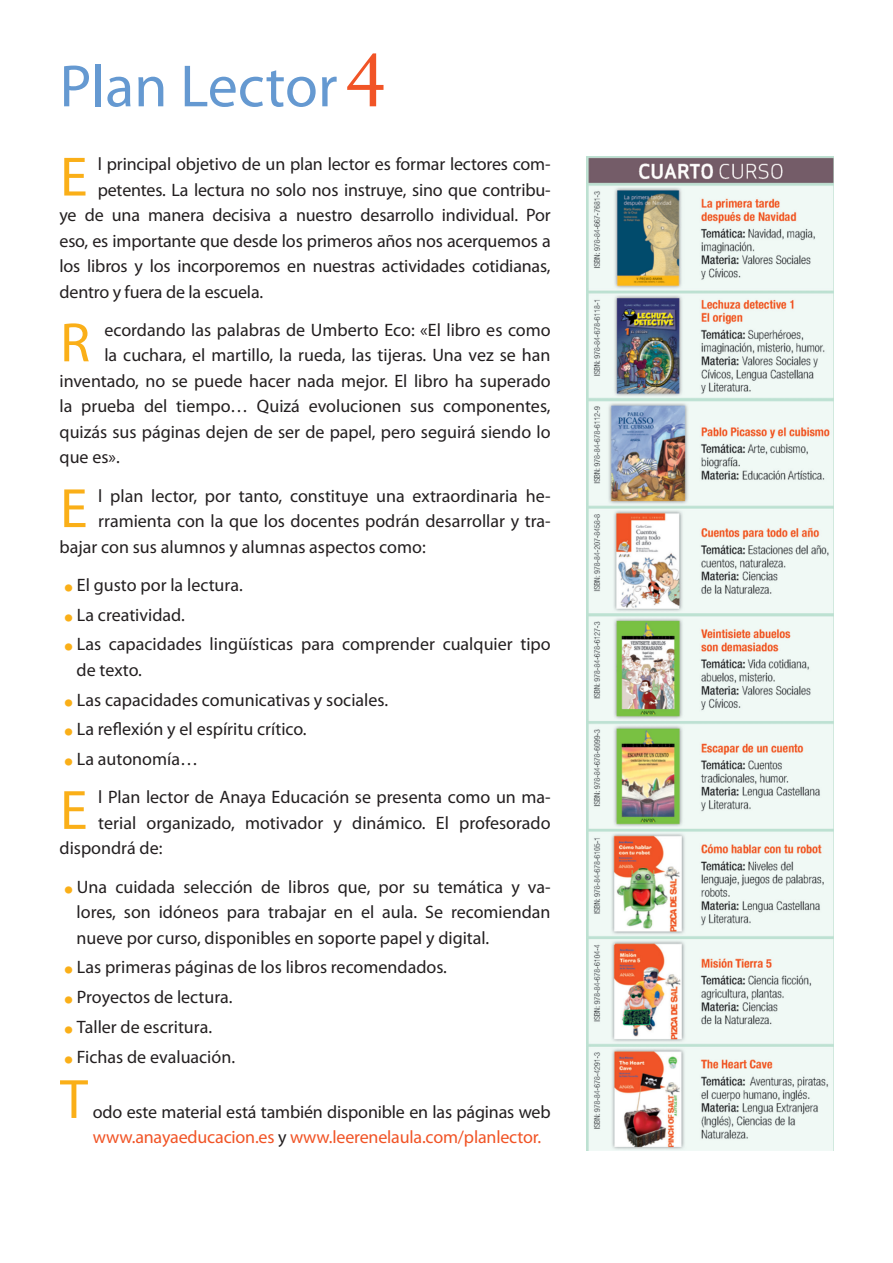
<style>
.page{position:relative;width:893px;height:1263px;background:#fff}
.page>*{position:absolute;margin:0;border:0;box-sizing:border-box;transform-origin:0 0}
.cabecera_Actividades{font:60px "Myriad Pro";color:#6599d1}
.PRESENTACION{font:55.8px "Myriad Pro";color:#faaf18}
.PRESENTACION-2{font:18px "Myriad Pro";color:#231f20}
.PRESENTACION_BOLOS{font:18px/25.5px "Myriad Pro";color:#231f20}
.PRESENTACION-3{font:18px/25.5px "Myriad Pro";letter-spacing:-.01em;color:#f15426}
.s1{font-family:"Sabon LT Std";font-size:75px;color:#f15426}
.s2{font-size:34.5px;color:#faaf18}
.s3{color:#231f20}
</style>
<div class="page">
<img style="left:587px;top:156px;width:246px;height:994px">
<p class="cabecera_Actividades" style="left:60px;top:49px;width:329px">Plan Lector<span class="s1">4</span></p>
<p class="PRESENTACION" style="left:60px;top:142px;width:29px">E</p>
<p class="PRESENTACION-2" style="left:98px;top:153px;width:454px">l principal objetivo de un plan lector es formar lectores com-</p>
<p class="PRESENTACION-2" style="left:98px;top:178px;width:454px">petentes. La lectura no solo nos instruye, sino que contribu-</p>
<p class="PRESENTACION-2" style="left:60px;top:204px;width:493px">ye de una manera decisiva a nuestro desarrollo individual. Por</p>
<p class="PRESENTACION-2" style="left:60px;top:229px;width:493px">eso, es importante que desde los primeros años nos acerquemos a</p>
<p class="PRESENTACION-2" style="left:60px;top:255px;width:493px">los libros y los incorporemos en nuestras actividades cotidianas,</p>
<p class="PRESENTACION-2" style="left:60px;top:280px;width:205px">dentro y fuera de la escuela.</p>
<p class="PRESENTACION" style="left:60px;top:308px;width:32px">R</p>
<p class="PRESENTACION-2" style="left:104px;top:319px;width:448px">ecordando las palabras de Umberto Eco: «El libro es como</p>
<p class="PRESENTACION-2" style="left:104px;top:344px;width:448px">la cuchara, el martillo, la rueda, las tijeras. Una vez se han</p>
<p class="PRESENTACION-2" style="left:60px;top:370px;width:493px">inventado, no se puede hacer nada mejor. El libro ha superado</p>
<p class="PRESENTACION-2" style="left:60px;top:395px;width:493px">la prueba del tiempo… Quizá evolucionen sus componentes,</p>
<p class="PRESENTACION-2" style="left:60px;top:421px;width:493px">quizás sus páginas dejen de ser de papel, pero seguirá siendo lo</p>
<p class="PRESENTACION-2" style="left:60px;top:446px;width:62px">que es».</p>
<p class="PRESENTACION" style="left:60px;top:474px;width:29px">E</p>
<p class="PRESENTACION-2" style="left:98px;top:484px;width:454px">l plan lector, por tanto, constituye una extraordinaria he-</p>
<p class="PRESENTACION-2" style="left:98px;top:510px;width:454px">rramienta con la que los docentes podrán desarrollar y tra-</p>
<p class="PRESENTACION-2" style="left:60px;top:535px;width:368px">bajar con sus alumnos y alumnas aspectos como:</p>
<p class="PRESENTACION_BOLOS" style="left:64px;top:572px;width:180px"><span class="s2">•</span> El gusto por la lectura.</p>
<p class="PRESENTACION_BOLOS" style="left:64px;top:601px;width:123px"><span class="s2">•</span> La creatividad.</p>
<p class="PRESENTACION_BOLOS" style="left:77px;top:631px;width:476px;text-indent:-13px"><span class="s2">•</span> Las capacidades lingüísticas para comprender cualquier tipo de texto.</p>
<p class="PRESENTACION_BOLOS" style="left:64px;top:686px;width:326px"><span class="s2">•</span> Las capacidades comunicativas y sociales.</p>
<p class="PRESENTACION_BOLOS" style="left:64px;top:716px;width:244px"><span class="s2">•</span> La reflexión y el espíritu crítico.</p>
<p class="PRESENTACION_BOLOS" style="left:64px;top:746px;width:136px"><span class="s2">•</span> La autonomía…</p>
<p class="PRESENTACION" style="left:60px;top:776px;width:29px">E</p>
<p class="PRESENTACION-2" style="left:98px;top:786px;width:454px">l Plan lector de Anaya Educación se presenta como un ma-</p>
<p class="PRESENTACION-2" style="left:98px;top:812px;width:454px">terial organizado, motivador y dinámico. El profesorado</p>
<p class="PRESENTACION-2" style="left:60px;top:837px;width:104px">dispondrá de:</p>
<p class="PRESENTACION_BOLOS" style="left:77px;top:873px;width:476px;text-align:justify;text-indent:-13px"><span class="s2">•</span> Una cuidada selección de libros que, por su temática y va&shy;lores, son idóneos para trabajar en el aula. Se recomiendan nueve por curso, disponibles en soporte papel y digital.</p>
<p class="PRESENTACION_BOLOS" style="left:64px;top:954px;width:385px"><span class="s2">•</span> Las primeras páginas de los libros recomendados.</p>
<p class="PRESENTACION_BOLOS" style="left:64px;top:984px;width:170px"><span class="s2">•</span> Proyectos de lectura.</p>
<p class="PRESENTACION_BOLOS" style="left:64px;top:1014px;width:150px"><span class="s2">•</span> Taller de escritura.</p>
<p class="PRESENTACION_BOLOS" style="left:64px;top:1043px;width:173px"><span class="s2">•</span> Fichas de evaluación.</p>
<p class="PRESENTACION" style="left:60px;top:1065px;width:29px">T</p>
<p class="PRESENTACION-3" style="left:93px;top:1099px;width:459px"><span class="s3">odo este material está también disponible en las páginas web </span>www.anayaeducacion.es <span class="s3">y</span> www.leerenelaula.com/planlector.</p>
</div>
